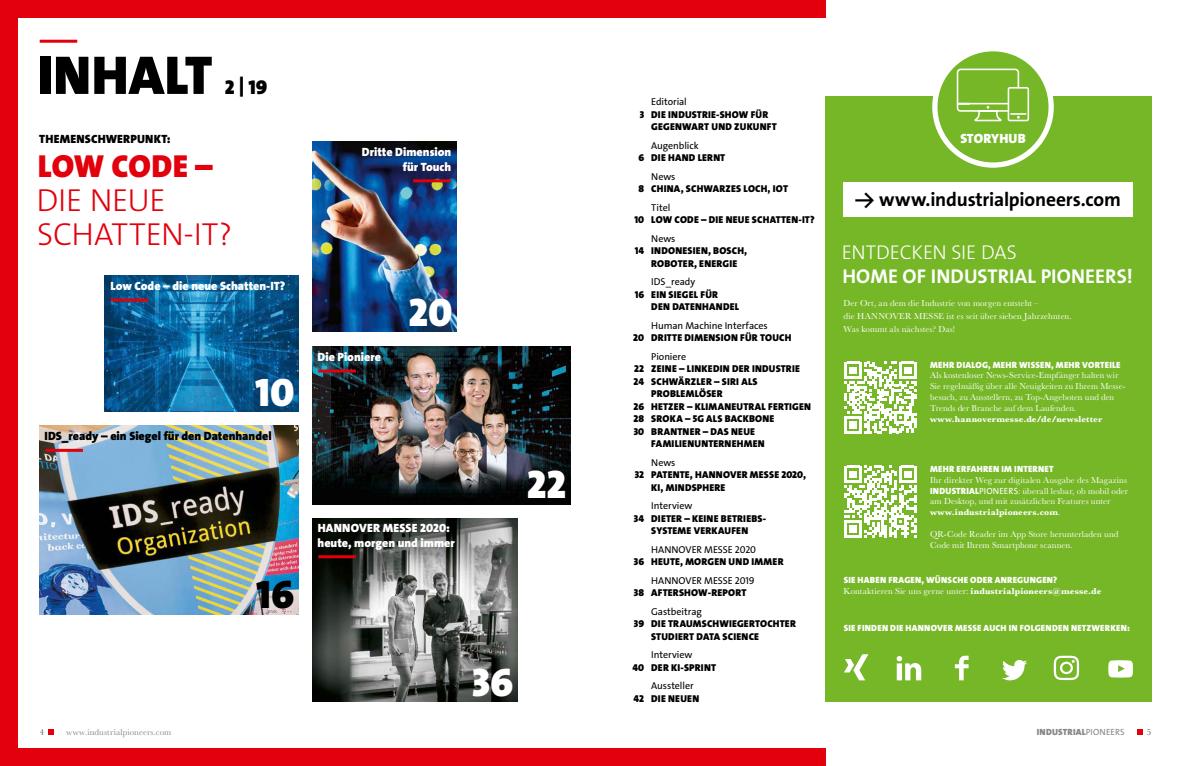
<style>
.page{position:relative;width:1191px;height:766px;background:#fff}
.page>*{position:absolute;margin:0;border:0;box-sizing:border-box;transform-origin:0 0}
.t1{font:900 55px "The Sans LP9";letter-spacing:.005em;color:#000}
.t2{font:900 40px "The Sans LP9";color:#fff}
.t3{font:900 40px "The Sans LP9";color:#000}
.t4{font:32px/34px "The Sans LP3 Lig";letter-spacing:-.01em;color:#e2000d}
.t5{font:900 32px "The Sans LP9";color:#e2000d}
.t6{font:20px "The Sans LP7 Bld";letter-spacing:.005em;color:#fff}
.t7{font:20px "The Sans LP3 Lig";letter-spacing:-.01em;color:#fff}
.t8{font:900 20px "The Sans LP9";color:#000}
.t9{font:19.4px "The Sans LP7 Bld";letter-spacing:-.01em;color:#000}
.t10{font:900 13.5px "The Sans LP9";letter-spacing:.015em;color:#fff}
.t11{font:900 12px/14.4px "The Sans LP9";color:#fff;text-align:right}
.t12{font:900 12px "The Sans LP9";color:#000}
.t13{font:900 12px "The Sans LP9";letter-spacing:.02em;color:#000}
.t14{font:900 10px/12.5px "The Sans LP9";letter-spacing:.02em;color:#000}
.t15{font:10px "The Sans LP5 Plain";letter-spacing:-.005em;color:#000}
.t16{font:9px/10.8px "Baskerville";letter-spacing:.01em;color:#fff}
.t17{font:900 9px "The Sans LP9";letter-spacing:.025em;color:#fff}
.t18{font:700 9px "Baskerville";letter-spacing:.015em;color:#fff}
.t19{font:9px "Baskerville";letter-spacing:.01em;color:#868686}
.t20{font:900 9px "The Sans LP9";letter-spacing:.025em;color:#868686}
.t21{font:9px "Baskerville";color:#565655}
.s1{font-family:"The Sans LP9";font-weight:900}
.s2{font-family:"The Sans LP5 Plain"}
.s3{font-weight:700}
.s4{font-family:"The Sans LP5 Plain";font-weight:400}
</style>
<div class="page">
<svg style="left:1137px;top:729px;width:6px;height:5px"></svg>
<svg style="left:48px;top:729px;width:6px;height:5px"></svg>
<div style="left:825px;top:96px;width:326px;height:605px;background:#76b727"></div>
<hr style="left:40px;top:40px;width:37px;height:3px;background:#e2000d">
<svg style="left:896px;top:656px;width:25px;height:24px"></svg>
<svg style="left:955px;top:655px;width:13px;height:25px"></svg>
<svg style="left:1002px;top:659px;width:25px;height:21px"></svg>
<svg style="left:844px;top:654px;width:24px;height:26px"></svg>
<svg style="left:1053px;top:655px;width:26px;height:25px"></svg>
<svg style="left:1108px;top:660px;width:25px;height:17px"></svg>
<div style="left:0;top:0;width:17px;height:765px;background:#e2000d"></div>
<div style="left:0;top:748px;width:825px;height:17px;background:#e2000d"></div>
<div style="left:0;top:0;width:825px;height:17px;background:#e2000d"></div>
<svg style="left:932px;top:51px;width:121px;height:117px"></svg>
<div style="left:843px;top:182px;width:289px;height:35px;background:#fff"></div>
<svg style="left:844px;top:465px;width:72px;height:72px"></svg>
<svg style="left:844px;top:361px;width:72px;height:72px"></svg>
<img style="left:105px;top:275px;width:193px;height:136px">
<img style="left:313px;top:142px;width:143px;height:190px">
<img style="left:313px;top:346px;width:257px;height:158px">
<img style="left:40px;top:425px;width:258px;height:189px">
<hr style="left:45px;top:448px;width:38px;height:3px;background:#e2000d">
<hr style="left:318px;top:369px;width:38px;height:3px;background:#e2000d">
<hr style="left:413px;top:179px;width:38px;height:3px;background:#e2000d">
<hr style="left:111px;top:298px;width:37px;height:3px;background:#e2000d">
<img style="left:313px;top:518px;width:204px;height:183px">
<hr style="left:318px;top:555px;width:38px;height:3px;background:#e2000d">
<h1 class="t1" style="left:37px;top:40px;width:177px">INHALT</h1>
<h3 class="t8" style="left:225px;top:74px;width:44px">2 | 19</h3>
<h3 class="t13" style="left:39px;top:131px;width:133px">THEMENSCHWERPUNKT:</h3>
<h3 class="t5" style="left:38px;top:145px;width:177px">LOW CODE –</h3>
<h3 class="t4" style="left:36px;top:183px;width:197px">DIE NEUE<br>SCHATTEN-IT?</h3>
<h3 class="t11" style="left:111px;top:278px;width:176px">Low Code – die neue Schatten-IT?</h3>
<h2 class="t2" style="left:255px;top:366px;width:41px">10</h2>
<h3 class="t12" style="left:45px;top:428px;width:228px">IDS_ready – ein Siegel für den Datenhandel</h3>
<h2 class="t3" style="left:256px;top:569px;width:40px">16</h2>
<h3 class="t11" style="left:362px;top:145px;width:91px">Dritte Dimension für Touch</h3>
<h3 class="t11" style="left:317px;top:349px;width:65px">Die Pioniere</h3>
<h2 class="t2" style="left:408px;top:287px;width:45px">20</h2>
<h3 class="t11" style="left:317px;top:521px;width:139px;text-align:left">HANNOVER MESSE 2020: heute, morgen und immer</h3>
<h2 class="t2" style="left:527px;top:459px;width:41px">22</h2>
<h2 class="t2" style="left:472px;top:656px;width:43px">36</h2>
<p class="t15" style="left:651px;top:95px;width:37px">Editorial</p>
<p class="t14" style="left:651px;top:108px;width:127px;text-indent:-12px">3 DIE INDUSTRIE-SHOW FÜR<br>GEGENWART UND ZUKUNFT</p>
<p class="t15" style="left:651px;top:139px;width:49px">Augenblick</p>
<p class="t14" style="left:638px;top:152px;width:88px">6 DIE HAND LERNT</p>
<p class="t15" style="left:651px;top:170px;width:26px">News</p>
<p class="t14" style="left:638px;top:183px;width:151px">8 CHINA, SCHWARZES LOCH, IOT</p>
<p class="t15" style="left:651px;top:201px;width:21px">Titel</p>
<p class="t14" style="left:634px;top:214px;width:182px">10 LOW CODE – DIE NEUE SCHATTEN-IT?</p>
<p class="t15" style="left:651px;top:232px;width:26px">News</p>
<p class="t14" style="left:651px;top:245px;width:97px;text-indent:-16px">14 INDONESIEN, BOSCH,<br>ROBOTER, ENERGIE</p>
<p class="t15" style="left:651px;top:275px;width:45px">IDS_ready</p>
<p class="t14" style="left:651px;top:288px;width:89px;text-indent:-17px">16 EIN SIEGEL FÜR<br>DEN DATENHANDEL</p>
<p class="t15" style="left:651px;top:319px;width:118px">Human Machine Interfaces</p>
<p class="t14" style="left:633px;top:331px;width:160px">20 DRITTE DIMENSION FÜR TOUCH</p>
<p class="t15" style="left:651px;top:350px;width:36px">Pioniere</p>
<p class="t14" style="left:634px;top:362px;width:167px">22 ZEINE – LINKEDIN DER INDUSTRIE</p>
<p class="t14" style="left:633px;top:375px;width:125px">24 SCHWÄRZLER – SIRI ALS</p>
<p class="t14" style="left:651px;top:387px;width:73px">PROBLEMLÖSER</p>
<p class="t14" style="left:633px;top:400px;width:179px">26 HETZER – KLIMANEUTRAL FERTIGEN</p>
<p class="t14" style="left:633px;top:412px;width:142px">28 SROKA – 5G ALS BACKBONE</p>
<p class="t14" style="left:633px;top:425px;width:123px">30 BRANTNER – DAS NEUE</p>
<p class="t14" style="left:651px;top:437px;width:115px">FAMILIENUNTERNEHMEN</p>
<p class="t15" style="left:651px;top:456px;width:26px">News</p>
<p class="t14" style="left:651px;top:468px;width:156px;text-indent:-16px">32 PATENTE, HANNOVER MESSE 2020,<br>KI, MINDSPHERE</p>
<p class="t15" style="left:651px;top:499px;width:43px">Interview</p>
<p class="t14" style="left:634px;top:512px;width:134px;text-align:center">34 DIETER – KEINE BETRIEBS-<br>SYSTEME VERKAUFEN</p>
<p class="t15" style="left:651px;top:542px;width:106px">HANNOVER MESSE 2020</p>
<p class="t14" style="left:634px;top:555px;width:151px">36 HEUTE, MORGEN UND IMMER</p>
<p class="t15" style="left:651px;top:573px;width:105px">HANNOVER MESSE 2019</p>
<p class="t14" style="left:634px;top:586px;width:114px">38 AFTERSHOW-REPORT</p>
<p class="t15" style="left:651px;top:604px;width:52px">Gastbeitrag</p>
<p class="t14" style="left:651px;top:617px;width:146px;text-indent:-17px">39 DIE TRAUMSCHWIEGERTOCHTER<br>STUDIERT DATA SCIENCE</p>
<p class="t15" style="left:651px;top:648px;width:43px">Interview</p>
<p class="t14" style="left:632px;top:661px;width:85px">40 DER KI-SPRINT</p>
<p class="t15" style="left:651px;top:679px;width:44px">Aussteller</p>
<p class="t14" style="left:633px;top:692px;width:67px">42 DIE NEUEN</p>
<h3 class="t10" style="left:960px;top:130px;width:67px">STORYHUB</h3>
<h3 class="t9" style="left:855px;top:187px;width:267px">→ www.industrialpioneers.com</h3>
<h3 class="t7" style="left:842px;top:239px;width:177px">ENTDECKEN SIE DAS</h3>
<h3 class="t6" style="left:842px;top:263px;width:292px">HOME OF INDUSTRIAL PIONEERS!</h3>
<p class="t16" style="left:843px;top:296px;width:230px;line-height:13px">Der Ort, an dem die Industrie von morgen entsteht –<br>die HANNOVER MESSE ist es seit über sieben Jahrzehnten.<br>Was kommt als nächstes? Das!</p>
<p class="t17" style="left:930px;top:359px;width:192px">MEHR DIALOG, MEHR WISSEN, MEHR VORTEILE</p>
<p class="t16" style="left:930px;top:370px;width:197px">Als kostenloser News-Service-Empfänger halten wir Sie regelmäßig über alle Neuigkeiten zu Ihrem Messe&shy;besuch, zu Ausstellern, zu Top-Angeboten und den Trends der Branche auf dem Laufenden.</p>
<p class="t18" style="left:930px;top:412px;width:174px">www.hannovermesse.de/de/newsletter</p>
<p class="t17" style="left:930px;top:463px;width:125px">MEHR ERFAHREN IM INTERNET</p>
<p class="t16" style="left:930px;top:474px;width:199px">Ihr direkter Weg zur digitalen Ausgabe des Magazins <span class="s1">INDUSTRIAL</span><span class="s2">PIONEERS</span>: überall lesbar, ob mobil oder am Desktop, und mit zusätzlichen Features unter <span class="s3">www.industrialpioneers.com</span>.</p>
<p class="t16" style="left:930px;top:528px;width:190px">QR-Code Reader im App Store herunterladen und<br>Code mit Ihrem Smartphone scannen.</p>
<p class="t17" style="left:843px;top:574px;width:215px">SIE HABEN FRAGEN, WÜNSCHE ODER ANREGUNGEN?</p>
<p class="t16" style="left:843px;top:585px;width:259px">Kontaktieren Sie uns gerne unter: <span class="s3">industrialpioneers@messe.de</span></p>
<p class="t17" style="left:843px;top:621px;width:288px">SIE FINDEN DIE HANNOVER MESSE AUCH IN FOLGENDEN NETZWERKEN:</p>
<p class="t21" style="left:40px;top:725px;width:6px">4</p>
<p class="t19" style="left:66px;top:725px;width:107px">www.industrialpioneers.com</p>
<p class="t20" style="left:1036px;top:725px;width:90px">INDUSTRIAL<span class="s4">PIONEERS</span></p>
<p class="t21" style="left:1146px;top:725px;width:6px">5</p>
</div>
